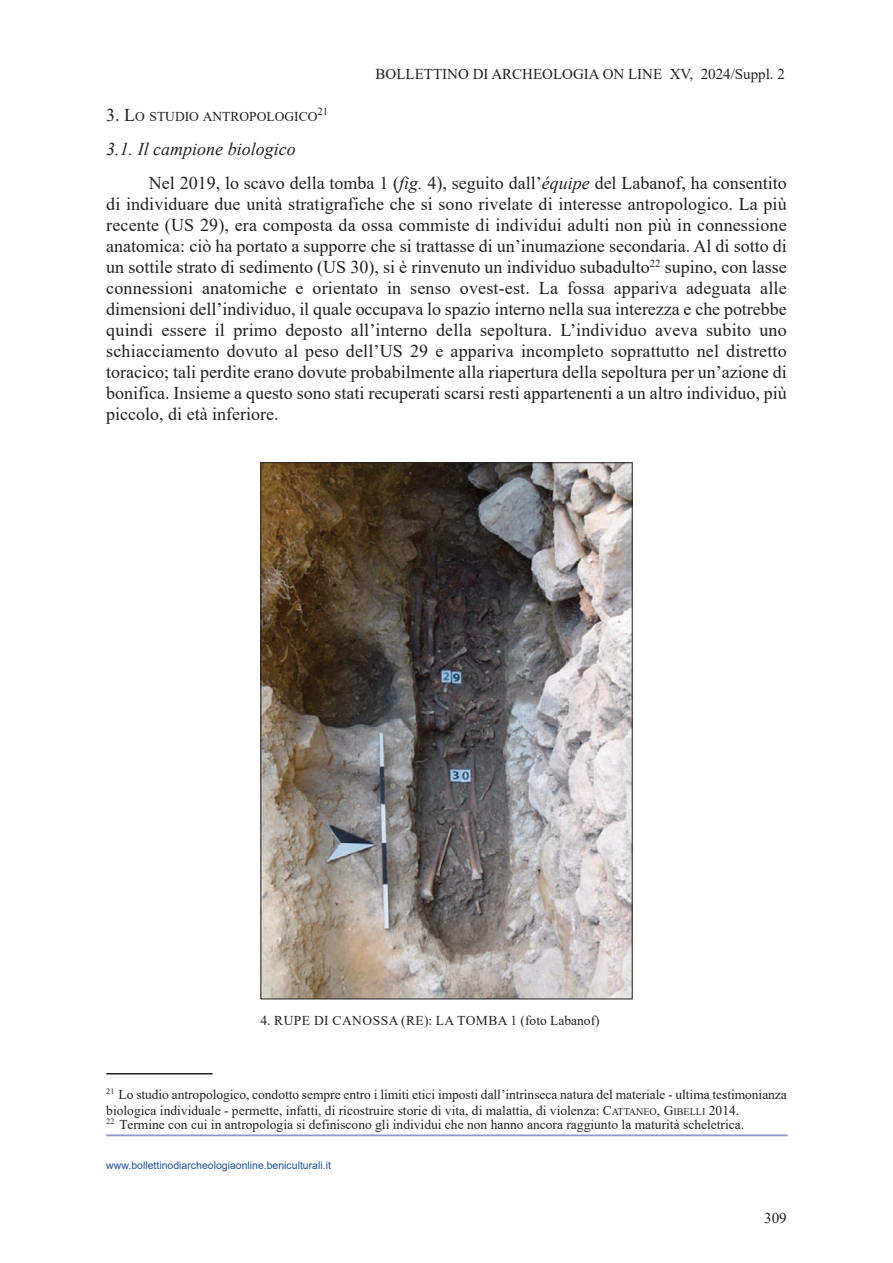
<style>
.page{position:relative;width:893px;height:1263px;background:#fff}
.page>*{position:absolute;margin:0;border:0;box-sizing:border-box;transform-origin:0 0}
.t1{font:18px/21px "Times New Roman";color:#231f20}
.t2{font:15px "Times New Roman";color:#231f20}
.t3{font:13.5px/16.5px "Times New Roman";color:#231f20}
.t4{font:13.5px "Times New Roman";letter-spacing:.035em;color:#231f20}
.t5{font:10.5px "Arial";color:#1e51a3}
.s1{font-size:18px}
.s2{font-style:italic}
.s3{font-size:10.2px}
</style>
<div class="page">
<hr style="left:106px;top:1135px;width:682px;height:1px;background:#8e99cd">
<hr style="left:106px;top:1073px;width:107px;height:1px;background:#231f20">
<img style="left:262px;top:464px;width:369px;height:533px">
<p class="t2" style="left:376px;top:65px;width:411px">BOLLETTINO DI ARCHEOLOGIA ON LINE XV, 2024/Suppl. 2</p>
<p class="t3" style="left:106px;top:108px;width:224px"><span class="s1">3. L</span>O STUDIO ANTROPOLOGICO<sup>21</sup></p>
<p class="t1" style="left:149px;top:132px;width:639px;line-height:33.8px;text-indent:-43px"><span class="s2">3.1. Il campione biologico<br></span>Nel 2019, lo scavo della tomba 1 (<span class="s2">fig.</span> 4), seguito dall’<span class="s2">équipe</span> del Labanof, ha consentito</p>
<p class="t1" style="left:106px;top:193px;width:682px;text-align:justify">di individuare due unità stratigrafiche che si sono rivelate di interesse antropologico. La più recente (US 29), era composta da ossa commiste di individui adulti non più in connessione anatomica: ciò ha portato a supporre che si trattasse di un’inumazione secondaria. Al di sotto di un sottile strato di sedimento (US 30), si è rinvenuto un individuo subadulto<sup>22</sup> supino, con lasse connessioni anatomiche e orientato in senso ovest-est. La fossa appariva adeguata alle dimensioni dell’individuo, il quale occupava lo spazio interno nella sua interezza e che potrebbe quindi essere il primo deposto all’interno della sepoltura. L’individuo aveva subito uno schiacciamento dovuto al peso dell’US 29 e appariva incompleto soprattutto nel distretto toracico; tali perdite erano dovute probabilmente alla riapertura della sepoltura per un’azione di bonifica. Insieme a questo sono stati recuperati scarsi resti appartenenti a un altro individuo, più piccolo, di età inferiore.</p>
<p class="t4" style="left:260px;top:1013px;width:341px">4. RUPE DI CANOSSA (RE): LA TOMBA 1 (foto Labanof)</p>
<p class="t3" style="left:106px;top:1086px;width:682px"><sup>21</sup> Lo studio antropologico, condotto sempre entro i limiti etici imposti dall’intrinseca natura del materiale - ultima testimonianza biologica individuale - permette, infatti, di ricostruire storie di vita, di malattia, di violenza: C<span class="s3">ATTANEO</span>, G<span class="s3">IBELLI</span> 2014.</p>
<p class="t3" style="left:106px;top:1116px;width:639px"><sup>22</sup> Termine con cui in antropologia si definiscono gli individui che non hanno ancora raggiunto la maturità scheletrica.</p>
<p class="t5" style="left:106px;top:1159px;width:226px">www.bollettinodiarcheologiaonline.beniculturali.it</p>
<p class="t2" style="left:764px;top:1209px;width:24px">309</p>
</div>
